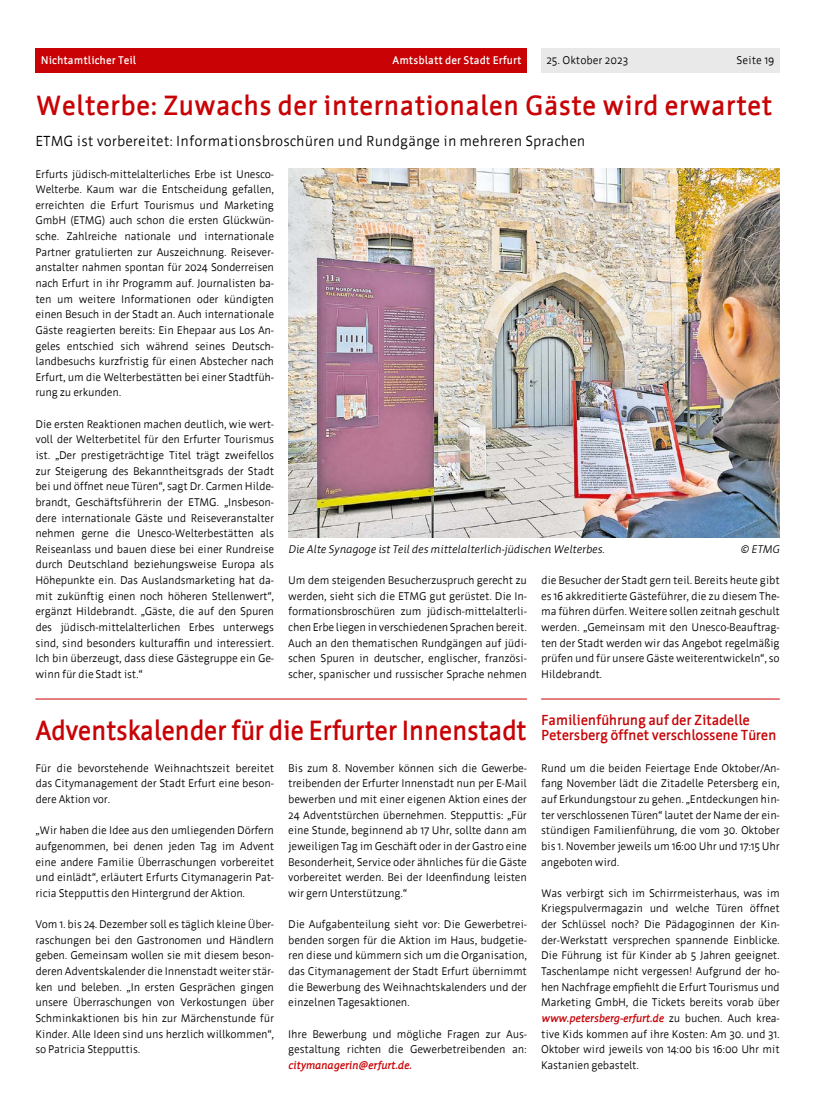
<style>
.page{position:relative;width:833px;height:1117px;background:#fff}
.page>*{position:absolute;margin:0;border:0;box-sizing:border-box;transform-origin:0 0}
.H1-u1{font:700 27.5px "Werk";color:#c80205}
.H1-u1-2{font:700 27.5px "Werk";letter-spacing:-.02em;color:#c80205;scale:.96 1}
.P-uz{font:14.38px "Werk";color:#000}
.H1-u4{font:700 14.38px/15.6px "Werk";letter-spacing:-.02em;color:#c80205}
.P-Normal{font:11px/15.6px "Werk";letter-spacing:-.02em;color:#000;text-align:justify}
.t1{font:italic 11px "Werk";letter-spacing:-.02em;color:#000}
.t2{font:700 11px "Werk";color:#fff}
.P-Normal-2{font:11px "Werk";color:#000}
.s1{font-weight:700;font-style:italic;color:#c80205}
</style>
<div class="page">
<div style="left:541px;top:48px;width:239px;height:25px;background:#e9e9e9"></div>
<div style="left:35px;top:48px;width:492px;height:25px;background:#c80205"></div>
<hr style="left:35px;top:698px;width:492px;height:1px;background:#c80205">
<hr style="left:541px;top:698px;width:239px;height:1px;background:#c80205">
<img style="left:288px;top:169px;width:492px;height:368px">
<p class="t2" style="left:41px;top:55px;width:97px">Nichtamtlicher Teil</p>
<p class="t2" style="left:392px;top:55px;width:131px">Amtsblatt der Stadt Erfurt</p>
<p class="P-Normal-2" style="left:546px;top:54px;width:83px">25. Oktober 2023</p>
<p class="P-Normal" style="left:736px;top:53px;width:39px">Seite 19</p>
<h1 class="H1-u1" style="left:35px;top:90px;width:738px">Welterbe: Zuwachs der internationalen Gäste wird erwartet</h1>
<p class="P-uz" style="left:35px;top:133px;width:551px">ETMG ist vorbereitet: Informationsbroschüren und Rundgänge in mehreren Sprachen</p>
<p class="P-Normal" style="left:35px;top:166px;width:240px">Erfurts jüdisch-mittelalterliches Erbe ist Unesco-Welterbe. Kaum war die Entscheidung gefallen, erreichten die Erfurt Tourismus und Marketing GmbH (ETMG) auch schon die ersten Glückwün&shy;sche. Zahlreiche nationale und internationale Partner gratulierten zur Auszeichnung. Reisever&shy;anstalter nahmen spontan für 2024 Sonderreisen nach Erfurt in ihr Programm auf. Journalisten ba&shy;ten um weitere Informationen oder kündigten einen Besuch in der Stadt an. Auch internationale Gäste reagierten bereits: Ein Ehepaar aus Los An&shy;geles entschied sich während seines Deutsch&shy;landbesuchs kurzfristig für einen Abstecher nach Erfurt, um die Welterbestätten bei einer Stadtfüh&shy;rung zu erkunden.</p>
<p class="P-Normal" style="left:35px;top:416px;width:240px">Die ersten Reaktionen machen deutlich, wie wert&shy;voll der Welterbetitel für den Erfurter Tourismus ist. „Der prestigeträchtige Titel trägt zweifellos zur Steigerung des Bekanntheitsgrads der Stadt bei und öffnet neue Türen“, sagt Dr. Carmen Hilde&shy;brandt, Geschäftsführerin der ETMG. „Insbeson&shy;dere internationale Gäste und Reiseveranstalter nehmen gerne die Unesco-Welterbestätten als Reiseanlass und bauen diese bei einer Rundreise durch Deutschland beziehungsweise Europa als Höhepunkte ein. Das Auslandsmarketing hat da&shy;mit zukünftig einen noch höheren Stellenwert“, ergänzt Hildebrandt. „Gäste, die auf den Spuren des jüdisch-mittelalterlichen Erbes unterwegs sind, sind besonders kulturaffin und interessiert.<br>Ich bin überzeugt, dass diese Gästegruppe ein Ge&shy;winn für die Stadt ist.“</p>
<p class="t1" style="left:288px;top:542px;width:318px">Die Alte Synagoge ist Teil des mittelalterlich-jüdischen Welterbes.</p>
<p class="t1" style="left:739px;top:542px;width:42px">© ETMG</p>
<p class="P-Normal" style="left:288px;top:572px;width:240px">Um dem steigenden Besucherzuspruch gerecht zu werden, sieht sich die ETMG gut gerüstet. Die In&shy;formationsbroschüren zum jüdisch-mittelalterli&shy;chen Erbe liegen in verschiedenen Sprachen bereit.<br>Auch an den thematischen Rundgängen auf jüdi&shy;schen Spuren in deutscher, englischer, französi&shy;scher, spanischer und russischer Sprache nehmen</p>
<p class="P-Normal" style="left:541px;top:572px;width:240px">die Besucher der Stadt gern teil. Bereits heute gibt es 16 akkreditierte Gästeführer, die zu diesem The&shy;ma führen dürfen. Weitere sollen zeitnah geschult werden. „Gemeinsam mit den Unesco-Beauftrag&shy;ten der Stadt werden wir das Angebot regelmäßig prüfen und für unsere Gäste weiterentwickeln“, so Hildebrandt.</p>
<h1 class="H1-u1-2" style="left:35px;top:715px;width:513px">Adventskalender für die Erfurter Innenstadt</h1>
<p class="P-Normal" style="left:35px;top:760px;width:240px">Für die bevorstehende Weihnachtszeit bereitet das Citymanagement der Stadt Erfurt eine beson&shy;dere Aktion vor.</p>
<p class="P-Normal" style="left:35px;top:822px;width:240px">„Wir haben die Idee aus den umliegenden Dörfern aufgenommen, bei denen jeden Tag im Advent eine andere Familie Überraschungen vorbereitet und einlädt“, erläutert Erfurts Citymanagerin Pat&shy;ricia Stepputtis den Hintergrund der Aktion.</p>
<p class="P-Normal" style="left:35px;top:916px;width:240px">Vom 1. bis 24. Dezember soll es täglich kleine Über&shy;raschungen bei den Gastronomen und Händlern geben. Gemeinsam wollen sie mit diesem beson&shy;deren Adventskalender die Innenstadt weiter stär&shy;ken und beleben. „In ersten Gesprächen gingen unsere Überraschungen von Verkostungen über Schminkaktionen bis hin zur Märchenstunde für Kinder. Alle Ideen sind uns herzlich willkommen“, so Patricia Stepputtis.</p>
<h1 class="H1-u4" style="left:541px;top:712px;width:237px">Familienführung auf der Zitadelle<br>Petersberg öffnet verschlossene Türen</h1>
<p class="P-Normal" style="left:541px;top:760px;width:240px">Rund um die beiden Feiertage Ende Oktober/An&shy;fang November lädt die Zitadelle Petersberg ein, auf Erkundungstour zu gehen. „Entdeckungen hin&shy;ter verschlossenen Türen“ lautet der Name der ein&shy;stündigen Familienführung, die vom 30. Oktober bis 1. November jeweils um 16:00 Uhr und 17:15 Uhr angeboten wird.</p>
<p class="P-Normal" style="left:541px;top:885px;width:240px">Was verbirgt sich im Schirrmeisterhaus, was im Kriegspulvermagazin und welche Türen öffnet der Schlüssel noch? Die Pädagoginnen der Kin&shy;der-Werkstatt versprechen spannende Einblicke.<br>Die Führung ist für Kinder ab 5 Jahren geeignet.<br>Taschenlampe nicht vergessen! Aufgrund der ho&shy;hen Nachfrage empfiehlt die Erfurt Tourismus und Marketing GmbH, die Tickets bereits vorab über <span class="s1">www.petersberg-erfurt.de</span> zu buchen. Auch krea&shy;tive Kids kommen auf ihre Kosten: Am 30. und 31.<br>Oktober wird jeweils von 14:00 bis 16:00 Uhr mit Kastanien gebastelt.</p>
<p class="P-Normal" style="left:288px;top:760px;width:240px">Bis zum 8. November können sich die Gewerbe&shy;treibenden der Erfurter Innenstadt nun per E-Mail bewerben und mit einer eigenen Aktion eines der 24 Adventstürchen übernehmen. Stepputtis: „Für eine Stunde, beginnend ab 17 Uhr, sollte dann am jeweiligen Tag im Geschäft oder in der Gastro eine Besonderheit, Service oder ähnliches für die Gäste vorbereitet werden. Bei der Ideenfindung leisten wir gern Unterstützung.“</p>
<p class="P-Normal" style="left:288px;top:916px;width:240px">Die Aufgabenteilung sieht vor: Die Gewerbetrei&shy;benden sorgen für die Aktion im Haus, budgetie&shy;ren diese und kümmern sich um die Organisation, das Citymanagement der Stadt Erfurt übernimmt die Bewerbung des Weihnachtskalenders und der einzelnen Tagesaktionen.</p>
<p class="P-Normal" style="left:288px;top:1025px;width:240px">Ihre Bewerbung und mögliche Fragen zur Aus&shy;gestaltung richten die Gewerbetreibenden an: <span class="s1">citymanagerin@erfurt.de.</span></p>
</div>
